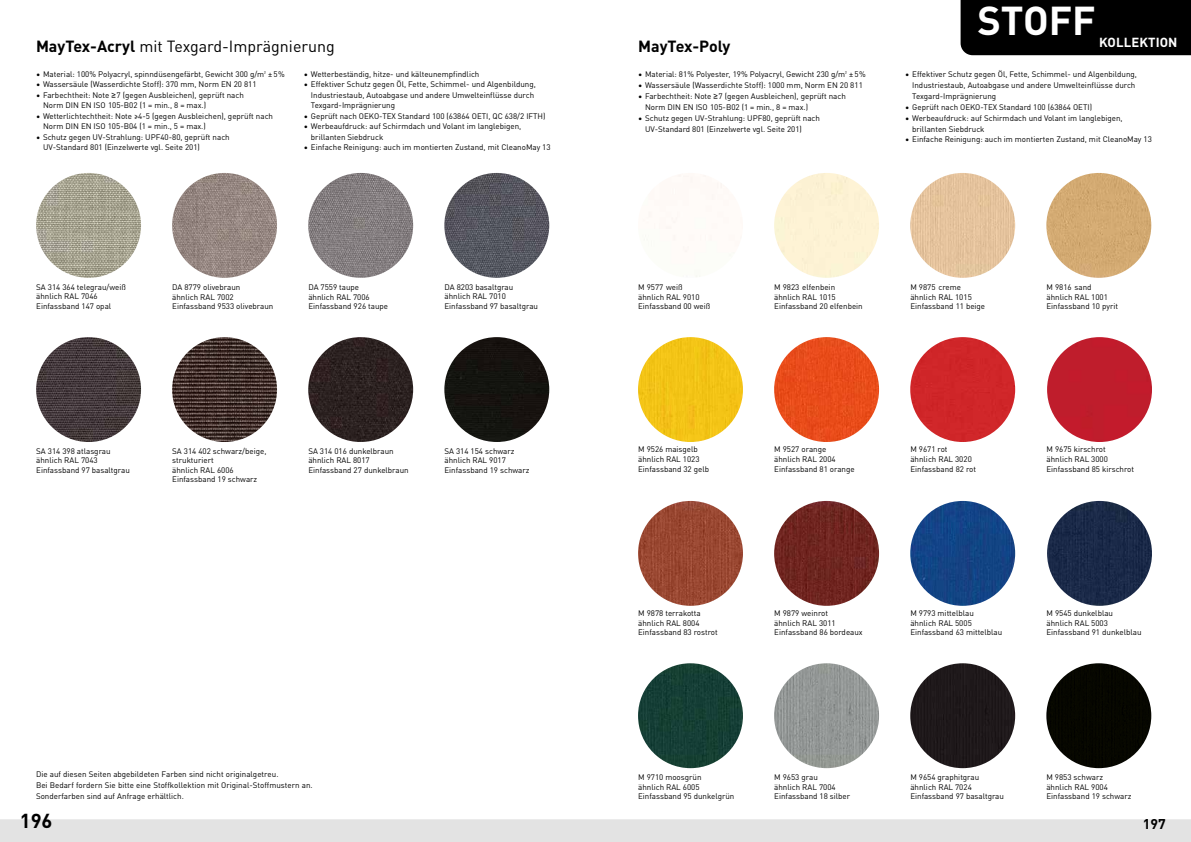
<style>
.page{position:relative;width:1191px;height:842px;background:#fff}
.page>*{position:absolute;margin:0;border:0;box-sizing:border-box;transform-origin:0 0}
.t1{font:700 39.8px "DINOT";letter-spacing:-.005em;color:#fff}
.t2{font:700 20px "DINOT";color:#000}
.t3{font:16px "DINOT";color:#000}
.t4{font:700 16px "DINOT";letter-spacing:-.01em;color:#000}
.t5{font:700 14px "DINOT";color:#000}
.t6{font:700 13px "DINOT";letter-spacing:.01em;color:#fff}
.t7{font:8px/9.6px "DINOT";color:#000}
.s1{font-weight:700}
.s2{font-family:"Arial"}
</style>
<div class="page">
<div style="left:960px;top:0;width:231px;height:55px;background:#000"></div>
<img style="left:308px;top:337px;width:105px;height:105px;border-radius:52px">
<img style="left:172px;top:173px;width:105px;height:105px;border-radius:52px">
<img style="left:308px;top:173px;width:105px;height:105px;border-radius:52px">
<img style="left:444px;top:173px;width:105px;height:105px;border-radius:52px">
<div style="left:444px;top:337px;width:105px;height:105px;background:#16130f;border-radius:52px"></div>
<img style="left:36px;top:337px;width:105px;height:105px;border-radius:52px">
<img style="left:172px;top:337px;width:105px;height:105px;border-radius:52px">
<img style="left:36px;top:173px;width:105px;height:105px;border-radius:52px">
<div style="left:1046px;top:173px;width:105px;height:105px;background:#d3aa72;border-radius:52px"></div>
<div style="left:910px;top:663px;width:105px;height:105px;background:#1f191b;border-radius:52px"></div>
<div style="left:774px;top:173px;width:105px;height:105px;background:#fef3d5;border-radius:52px"></div>
<img style="left:910px;top:173px;width:105px;height:105px;border-radius:52px">
<img style="left:774px;top:663px;width:105px;height:105px;border-radius:52px">
<div style="left:638px;top:337px;width:105px;height:105px;background:#f3c416;border-radius:52px"></div>
<img style="left:774px;top:337px;width:105px;height:105px;border-radius:52px">
<img style="left:638px;top:501px;width:105px;height:105px;border-radius:52px">
<div style="left:910px;top:337px;width:105px;height:105px;background:#d02629;border-radius:52px"></div>
<div style="left:1047px;top:337px;width:105px;height:105px;background:#bf1d2c;border-radius:52px"></div>
<img style="left:774px;top:501px;width:105px;height:105px;border-radius:52px">
<img style="left:638px;top:663px;width:105px;height:105px;border-radius:52px">
<img style="left:910px;top:501px;width:105px;height:105px;border-radius:52px">
<img style="left:1047px;top:501px;width:105px;height:105px;border-radius:52px">
<div style="left:1046px;top:663px;width:105px;height:105px;background:#060700;border-radius:52px"></div>
<div style="left:0;top:819px;width:1191px;height:23px;background:#e3e3e3"></div>
<h1 class="t1" style="left:977px;top:-11px;width:120px">STOFF</h1>
<h3 class="t3" style="left:36px;top:34px;width:300px"><span class="s1">MayTex-Acryl</span> mit Texgard-Imprägnierung</h3>
<h3 class="t4" style="left:638px;top:34px;width:94px">MayTex-Poly</h3>
<h3 class="t6" style="left:1099px;top:32px;width:80px">KOLLEKTION</h3>
<p class="t7" style="left:36px;top:69px;width:250px">• Material: 100% Polyacryl, spinndüsengefärbt, Gewicht 300 g/m² ±5%</p>
<p class="t7" style="left:36px;top:79px;width:222px">• Wassersäule (Wasserdichte Stoff): 370 mm, Norm EN 20 811</p>
<p class="t7" style="left:43px;top:89px;width:202px;line-height:10.5px;text-indent:-7px">• Farbechtheit: Note <span class="s2">≥</span>7 (gegen Ausbleichen), geprüft nach<br>Norm DIN EN ISO 105-B02 (1 = min., 8 = max.)</p>
<p class="t7" style="left:43px;top:110px;width:232px;line-height:10.5px;text-indent:-7px">• Wetterlichtechtheit: Note ≥4-5 (gegen Ausbleichen), geprüft nach<br>Norm DIN EN ISO 105-B04 (1 = min., 5 = max.)</p>
<p class="t7" style="left:43px;top:131px;width:188px;line-height:10.5px;text-indent:-7px">• Schutz gegen UV-Strahlung: UPF40-80, geprüft nach<br>UV-Standard 801 (Einzelwerte vgl. Seite 201)</p>
<p class="t7" style="left:304px;top:69px;width:177px">• Wetterbeständig, hitze- und kälteunempfindlich</p>
<p class="t7" style="left:311px;top:79px;width:226px;line-height:10.5px;text-indent:-7px">• Effektiver Schutz gegen Öl, Fette, Schimmel- und Algenbildung,<br>Industriestaub, Autoabgase und andere Umwelteinflüsse durch<br>Texgard-Imprägnierung</p>
<p class="t7" style="left:304px;top:111px;width:243px">• Geprüft nach OEKO-TEX Standard 100 (63864 OETI, QC 638/2 IFTH)</p>
<p class="t7" style="left:311px;top:121px;width:212px;line-height:10.5px;text-indent:-7px">• Werbeaufdruck: auf Schirmdach und Volant im langlebigen, brillanten Siebdruck</p>
<p class="t7" style="left:304px;top:142px;width:248px">• Einfache Reinigung: auch im montierten Zustand, mit CleanoMay 13</p>
<p class="t7" style="left:638px;top:69px;width:229px">• Material: 81% Polyester, 19% Polyacryl, Gewicht 230 g/m² ±5%</p>
<p class="t7" style="left:638px;top:80px;width:226px">• Wassersäule (Wasserdichte Stoff): 1000 mm, Norm EN 20 811</p>
<p class="t7" style="left:645px;top:90px;width:202px;line-height:11px;text-indent:-7px">• Farbechtheit: Note <span class="s2">≥</span>7 (gegen Ausbleichen), geprüft nach<br>Norm DIN EN ISO 105-B02 (1 = min., 8 = max.)</p>
<p class="t7" style="left:645px;top:112px;width:176px;line-height:11px;text-indent:-7px">• Schutz gegen UV-Strahlung: UPF80, geprüft nach<br>UV-Standard 801 (Einzelwerte vgl. Seite 201)</p>
<p class="t7" style="left:912px;top:68px;width:226px;line-height:11px;text-indent:-7px">• Effektiver Schutz gegen Öl, Fette, Schimmel- und Algenbildung,<br>Industriestaub, Autoabgase und andere Umwelteinflüsse durch<br>Texgard-Imprägnierung</p>
<p class="t7" style="left:905px;top:102px;width:188px">• Geprüft nach OEKO-TEX Standard 100 (63864 OETI)</p>
<p class="t7" style="left:912px;top:112px;width:212px;line-height:11px;text-indent:-7px">• Werbeaufdruck: auf Schirmdach und Volant im langlebigen, brillanten Siebdruck</p>
<p class="t7" style="left:905px;top:134px;width:248px">• Einfache Reinigung: auch im montierten Zustand, mit CleanoMay 13</p>
<p class="t7" style="left:36px;top:281px;width:91px">SA 314 364 telegrau/weiß ähnlich RAL 7046<br>Einfassband 147 opal</p>
<p class="t7" style="left:172px;top:282px;width:103px">DA 8779 olivebraun<br>ähnlich RAL 7002<br>Einfassband 9533 olivebraun</p>
<p class="t7" style="left:308px;top:282px;width:81px">DA 7559 taupe<br>ähnlich RAL 7006<br>Einfassband 926 taupe</p>
<p class="t7" style="left:444px;top:281px;width:95px">DA 8203 basaltgrau ähnlich RAL 7010<br>Einfassband 97 basaltgrau</p>
<p class="t7" style="left:638px;top:282px;width:74px">M 9577 weiß ähnlich RAL 9010<br>Einfassband 00 weiß</p>
<p class="t7" style="left:774px;top:282px;width:90px">M 9823 elfenbein ähnlich RAL 1015<br>Einfassband 20 elfenbein</p>
<p class="t7" style="left:910px;top:282px;width:76px">M 9875 creme ähnlich RAL 1015<br>Einfassband 11 beige</p>
<p class="t7" style="left:1046px;top:282px;width:73px">M 9816 sand ähnlich RAL 1001<br>Einfassband 10 pyrit</p>
<p class="t7" style="left:36px;top:445px;width:95px">SA 314 398 atlasgrau ähnlich RAL 7043<br>Einfassband 97 basaltgrau</p>
<p class="t7" style="left:172px;top:445px;width:96px">SA 314 402 schwarz/beige, strukturiert<br>ähnlich RAL 6006<br>Einfassband 19 schwarz</p>
<p class="t7" style="left:444px;top:445px;width:87px">SA 314 154 schwarz ähnlich RAL 9017<br>Einfassband 19 schwarz</p>
<p class="t7" style="left:308px;top:445px;width:102px">SA 314 016 dunkelbraun ähnlich RAL 8017<br>Einfassband 27 dunkelbraun</p>
<p class="t7" style="left:638px;top:444px;width:72px">M 9526 maisgelb ähnlich RAL 1023<br>Einfassband 32 gelb</p>
<p class="t7" style="left:774px;top:444px;width:82px">M 9527 orange<br>ähnlich RAL 2004<br>Einfassband 81 orange</p>
<p class="t7" style="left:910px;top:444px;width:67px">M 9671 rot<br>ähnlich RAL 3020<br>Einfassband 82 rot</p>
<p class="t7" style="left:1046px;top:444px;width:89px">M 9675 kirschrot<br>ähnlich RAL 3000<br>Einfassband 85 kirschrot</p>
<p class="t7" style="left:638px;top:608px;width:81px">M 9878 terrakotta ähnlich RAL 8004<br>Einfassband 83 rostrot</p>
<p class="t7" style="left:774px;top:608px;width:90px">M 9879 weinrot<br>ähnlich RAL 3011<br>Einfassband 86 bordeaux</p>
<p class="t7" style="left:910px;top:608px;width:93px">M 9793 mittelblau<br>ähnlich RAL 5005<br>Einfassband 63 mittelblau</p>
<p class="t7" style="left:1046px;top:608px;width:97px">M 9545 dunkelblau<br>ähnlich RAL 5003<br>Einfassband 91 dunkelblau</p>
<p class="t7" style="left:36px;top:768px;width:278px;line-height:11px">Die auf diesen Seiten abgebildeten Farben sind nicht originalgetreu.<br>Bei Bedarf fordern Sie bitte eine Stoffkollektion mit Original-Stoffmustern an.<br>Sonderfarben sind auf Anfrage erhältlich.</p>
<p class="t7" style="left:638px;top:772px;width:98px">M 9710 moosgrün<br>ähnlich RAL 6005<br>Einfassband 95 dunkelgrün</p>
<p class="t7" style="left:774px;top:772px;width:77px">M 9653 grau<br>ähnlich RAL 7004<br>Einfassband 18 silber</p>
<p class="t7" style="left:910px;top:772px;width:95px">M 9654 graphitgrau ähnlich RAL 7024<br>Einfassband 97 basaltgrau</p>
<p class="t7" style="left:1046px;top:772px;width:87px">M 9853 schwarz<br>ähnlich RAL 9004<br>Einfassband 19 schwarz</p>
<h2 class="t2" style="left:20px;top:805px;width:34px">196</h2>
<h3 class="t5" style="left:1142px;top:813px;width:24px">197</h3>
</div>
